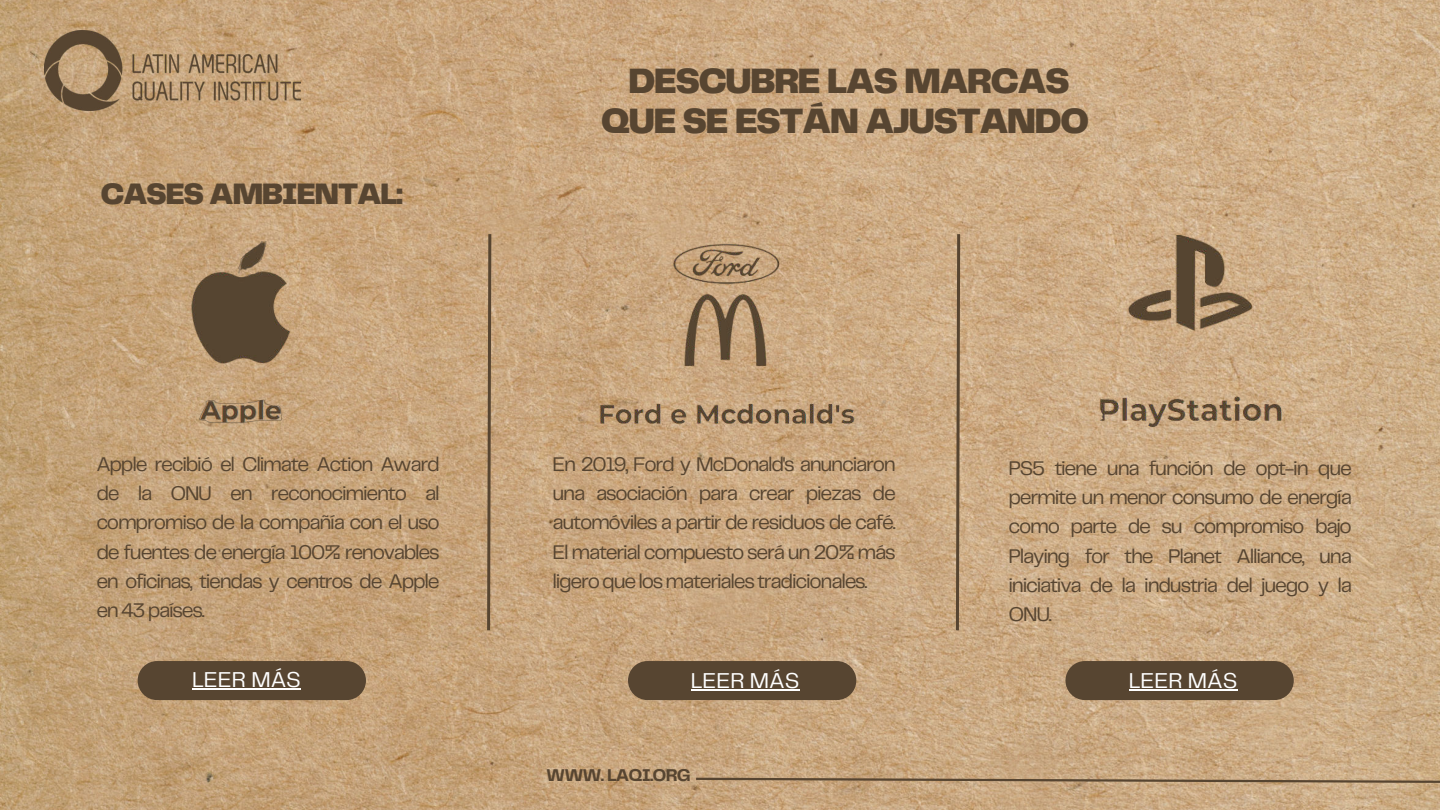
<style>
.page{position:relative;width:1440px;height:810px;background:#fff}
.page>*{position:absolute;margin:0;border:0;box-sizing:border-box;transform-origin:0 0}
.t1{font:900 36.6px/40.4px "Telegraf";letter-spacing:-.05em;color:#574531;text-align:center}
.t2{font:900 30.7px "Telegraf";letter-spacing:-.05em;color:#574531}
.t3{font:22.3px "Telegraf";color:#fff}
.t4{font:20.5px/29.2px "Telegraf";letter-spacing:-.06em;color:#574531;text-align:justify}
.t5{font:700 17.7px "Telegraf";letter-spacing:-.05em;color:#574531}
</style>
<div class="page">
<img style="left:0;top:0;width:1440px;height:810px">
<svg style="left:694px;top:777px;width:746px;height:7px"></svg>
<img style="left:44px;top:31px;width:257px;height:80px">
<svg style="left:486px;top:231px;width:7px;height:402px"></svg>
<svg style="left:954px;top:231px;width:8px;height:402px"></svg>
<div style="left:138px;top:661px;width:228px;height:39px;background:#574531;border-radius:20px"></div>
<div style="left:628px;top:661px;width:228px;height:39px;background:#574531;border-radius:20px"></div>
<div style="left:1065px;top:661px;width:229px;height:39px;background:#574531;border-radius:20px"></div>
<img style="left:172px;top:241px;width:137px;height:185px">
<img style="left:585px;top:229px;width:277px;height:203px">
<img style="left:1079px;top:235px;width:219px;height:192px">
<hr style="left:192px;top:688px;width:109px;height:2px;background:#fff">
<hr style="left:691px;top:689px;width:109px;height:2px;background:#fff">
<hr style="left:1129px;top:689px;width:109px;height:2px;background:#fff">
<h2 class="t2" style="left:100px;top:172px;width:304px">CASES AMBIENTAL:</h2>
<p class="t4" style="left:96px;top:449px;width:345px">Apple recibió el Climate Action Award de la ONU en reconocimiento al compromiso de la compañía con el uso de fuentes de energía 100% renovables en oficinas, tiendas y centros de Apple en 43 países.</p>
<h1 class="t1" style="left:601px;top:61px;width:490px">DESCUBRE LAS MARCAS<br>QUE SE ESTÁN AJUSTANDO</h1>
<p class="t4" style="left:552px;top:449px;width:345px">En 2019, Ford y McDonald's anunciaron una asociación para crear piezas de automóviles a partir de residuos de café.<br>El material compuesto será un 20% más ligero que los materiales tradicionales.</p>
<p class="t4" style="left:1009px;top:453px;width:345px">PS5 tiene una función de opt-in que permite un menor consumo de energía como parte de su compromiso bajo Playing for the Planet Alliance, una iniciativa de la industria del juego y la ONU.</p>
<p class="t3" style="left:192px;top:665px;width:110px">LEER MÁS</p>
<p class="t3" style="left:691px;top:665px;width:110px">LEER MÁS</p>
<p class="t3" style="left:1129px;top:665px;width:110px">LEER MÁS</p>
<p class="t5" style="left:546px;top:763px;width:146px">WWW. LAQI.ORG</p>
</div>
